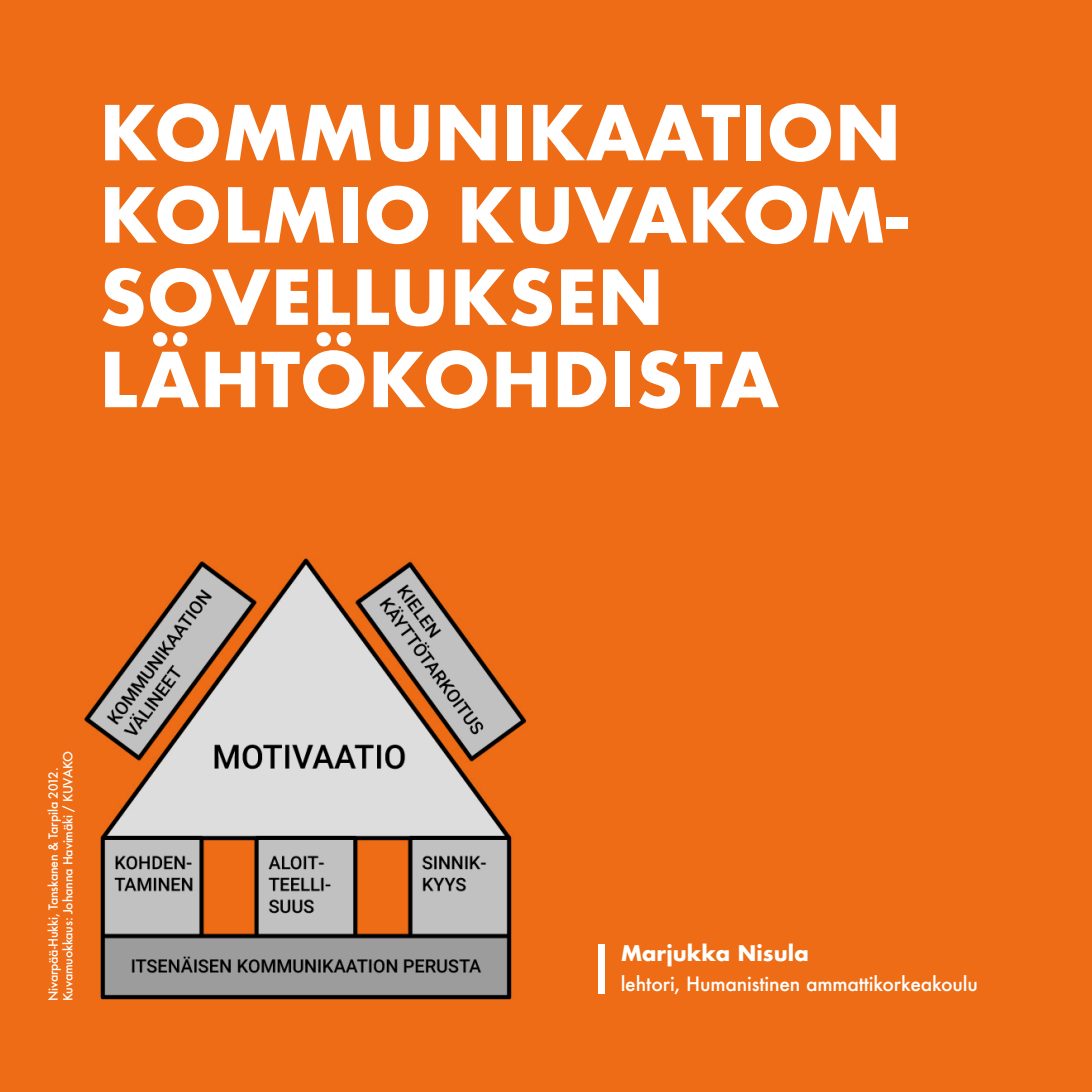
<style>
.page{position:relative;width:1092px;height:1092px;background:#fff}
.page>*{position:absolute;margin:0;border:0;box-sizing:border-box;transform-origin:0 0}
.t1{font:700 73.5px/82.2px "Futura";color:#fff}
.t2{font:700 21px "Futura";color:#fff}
.t3{font:500 19.25px "Futura";letter-spacing:-.01em;color:#fff}
.t4{font:500 12.25px/14.7px "Futura";letter-spacing:-.02em;color:#fff}
</style>
<div class="page">
<div style="left:0;top:0;width:1091px;height:1091px;background:#ed6c15"></div>
<img style="left:84px;top:558px;width:443px;height:442px">
<div style="left:598px;top:943px;width:7px;height:50px;background:#fff"></div>
<h1 class="t1" style="left:99px;top:91px;width:809px">KOMMUNIKAATION<br>KOLMIO KUVAKOM-<br>SOVELLUKSEN<br>LÄHTÖKOHDISTA</h1>
<p class="t4" style="left:46px;top:1000px;width:251px;rotate:-90deg">Nivarpää-Hukki, Tanskanen &amp; Tarpila 2012.<br>Kuvamuokkaus: Johanna Havimäki / KUVAKO</p>
<h2 class="t2" style="left:620px;top:938px;width:190px">Marjukka Nisula</h2>
<h3 class="t3" style="left:620px;top:970px;width:359px">lehtori, Humanistinen ammattikorkeakoulu</h3>
</div>
